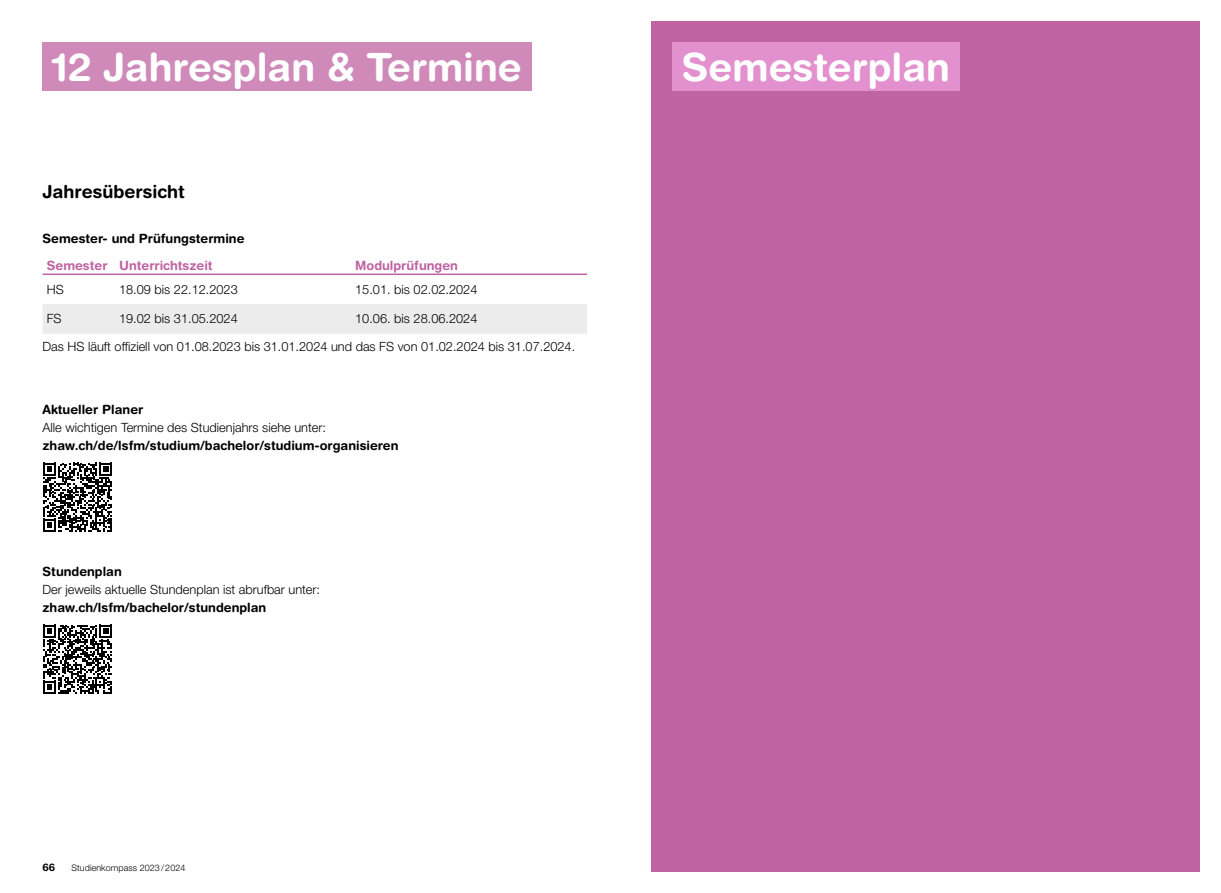
<style>
.page{position:relative;width:1221px;height:893px;background:#fff}
.page>*{position:absolute;margin:0;border:0;box-sizing:border-box;transform-origin:0 0}
.t1{font:700 39px "Helvetica Rounded LT Std";color:#fff}
.t2{font:700 18px "Helvetica Rounded LT Std";color:#000}
.t3{font:300 12.75px/27.6px "Helvetica Neue LT Pro";color:#000}
.t4{font:700 12.75px "Helvetica Rounded LT Std";color:#000}
.t5{font:700 12.75px "Helvetica Rounded LT Std";color:#bf63a2}
.t6{font:700 10.5px "Helvetica Rounded LT Std";color:#000}
.t7{font:300 9px "Helvetica Neue LT Pro";letter-spacing:.005em;color:#000}
</style>
<div class="page">
<div style="left:43px;top:43px;width:488px;height:48px;background:#cf8ab9"></div>
<svg style="left:43px;top:463px;width:69px;height:69px"></svg>
<svg style="left:43px;top:625px;width:69px;height:69px"></svg>
<div style="left:43px;top:304px;width:544px;height:30px;background:#ececec"></div>
<hr style="left:43px;top:274px;width:72px;height:1px;background:#bf63a2">
<hr style="left:115px;top:274px;width:236px;height:1px;background:#bf63a2">
<hr style="left:351px;top:274px;width:236px;height:1px;background:#bf63a2">
<div style="left:651px;top:21px;width:548px;height:851px;background:#bf63a2"></div>
<div style="left:672px;top:43px;width:287px;height:48px;background:#e290ce"></div>
<h1 class="t1" style="left:52px;top:43px;width:471px">12 Jahresplan &amp; Termine</h1>
<h2 class="t2" style="left:43px;top:181px;width:144px">Jahresübersicht</h2>
<p class="t4" style="left:43px;top:231px;width:203px">Semester- und Prüfungstermine</p>
<p class="t5" style="left:47px;top:258px;width:167px">Semester Unterrichtszeit</p>
<p class="t5" style="left:355px;top:258px;width:104px">Modulprüfungen</p>
<p class="t3" style="left:47px;top:275px;width:19px">HS</p>
<p class="t3" style="left:119px;top:275px;width:120px">18.09 bis 22.12.2023</p>
<p class="t3" style="left:355px;top:275px;width:124px">15.01. bis 02.02.2024</p>
<p class="t3" style="left:47px;top:305px;width:16px">FS</p>
<p class="t3" style="left:119px;top:305px;width:120px">19.02 bis 31.05.2024</p>
<p class="t3" style="left:43px;top:305px;width:534px;text-indent:313px">10.06. bis 28.06.2024<br>Das HS läuft offiziell von 01.08.2023 bis 31.01.2024 und das FS von 01.02.2024 bis 31.07.2024.</p>
<p class="t4" style="left:43px;top:402px;width:102px">Aktueller Planer</p>
<p class="t3" style="left:43px;top:413px;width:285px">Alle wichtigen Termine des Studienjahrs siehe unter:</p>
<p class="t4" style="left:43px;top:438px;width:357px">zhaw.ch/de/lsfm/studium/bachelor/studium-organisieren</p>
<p class="t4" style="left:43px;top:564px;width:81px">Stundenplan</p>
<p class="t3" style="left:43px;top:575px;width:279px">Der jeweils aktuelle Stundenplan ist abrufbar unter:</p>
<p class="t4" style="left:43px;top:600px;width:225px">zhaw.ch/lsfm/bachelor/stundenplan</p>
<p class="t6" style="left:43px;top:861px;width:14px">66</p>
<p class="t7" style="left:71px;top:862px;width:115px">Studienkompass 2023/2024</p>
<h1 class="t1" style="left:682px;top:43px;width:270px">Semesterplan</h1>
</div>
